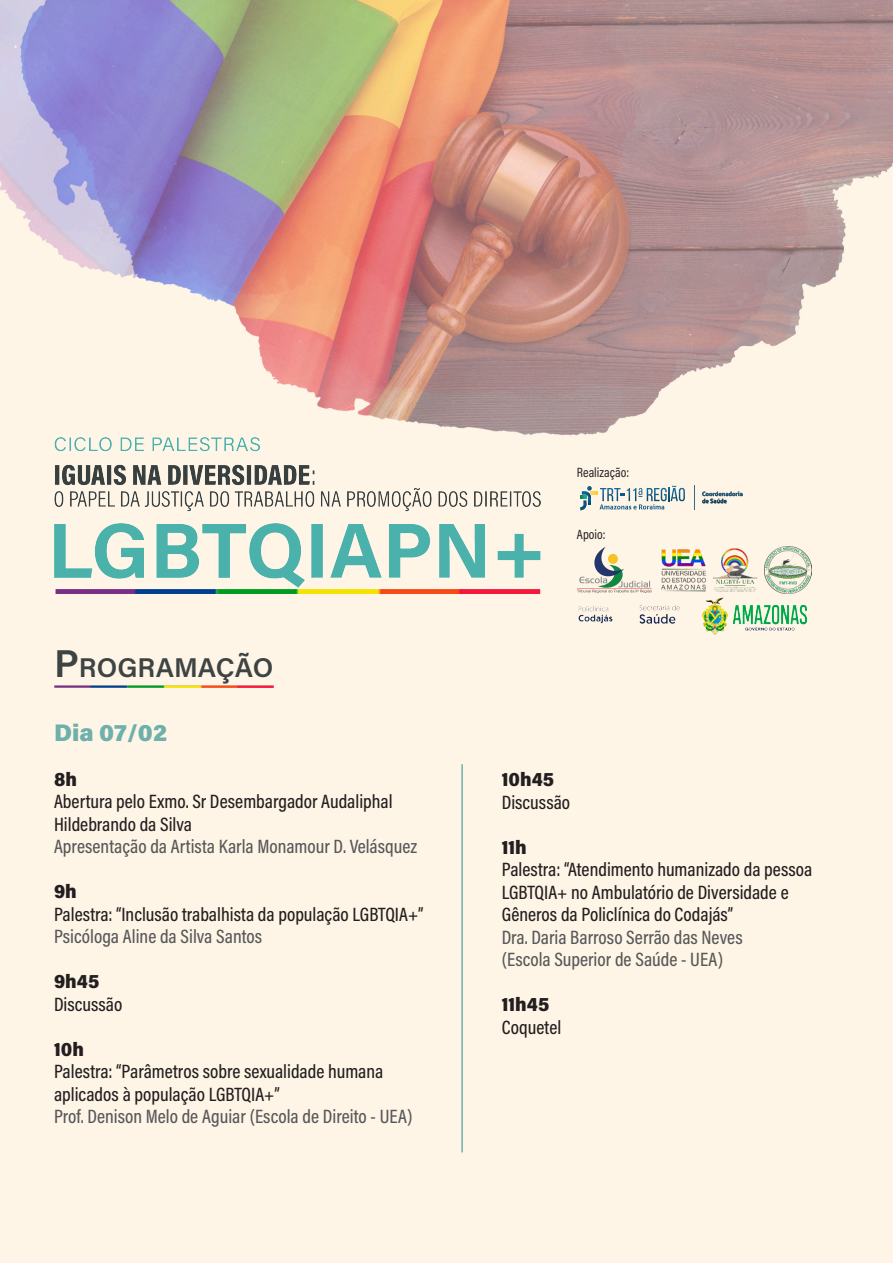
<style>
.page{position:relative;width:893px;height:1263px;background:#fff}
.page>*{position:absolute;margin:0;border:0;box-sizing:border-box;transform-origin:0 0}
.t1{font:27.15px "Acumin Variable Concept";letter-spacing:.025em;color:#3d4443}
.t2{font:24px "Acumin Variable Concept";letter-spacing:.095em;color:#6eb0ab}
.t3{font:19.5px/22.5px "Acumin Variable Concept";letter-spacing:-.085em;color:#231f20}
.t4{font:19.5px/22.5px "Acumin Variable Concept";letter-spacing:-.09em;color:#57585a}
.t5{font:13.5px "Acumin Variable Concept";letter-spacing:-.09em;color:#231f20}
.t6{font:700 6px/7.2px "Aller";letter-spacing:-.005em;color:#000001}
.s1{font-size:38.7px}
</style>
<div class="page">
<img style="left:0;top:0;width:893px;height:1263px">
<img style="left:54px;top:437px;width:486px;height:156px">
<img style="left:54px;top:684px;width:220px;height:4px">
<hr style="left:461px;top:764px;width:2px;height:388px;background:#6eb0ab">
<svg style="left:702px;top:492px;width:41px;height:11px"></svg>
<svg style="left:580px;top:486px;width:105px;height:24px;background:#becbca"></svg>
<svg style="left:694px;top:485px;width:1px;height:25px"></svg>
<img style="left:659px;top:547px;width:47px;height:46px">
<img style="left:712px;top:547px;width:47px;height:46px">
<svg style="left:577px;top:547px;width:75px;height:46px;background:#d9d6c8"></svg>
<img style="left:765px;top:546px;width:47px;height:47px">
<img style="left:577px;top:597px;width:235px;height:39px">
<p class="t1" style="left:54px;top:649px;width:220px"><span class="s1">P</span>ROGRAMAÇÃO</p>
<p class="t2" style="left:54px;top:716px;width:113px">Dia 07/02</p>
<p class="t3" style="left:54px;top:767px;width:24px">8h</p>
<p class="t3" style="left:54px;top:789px;width:340px">Abertura pelo Exmo. Sr Desembargador Audaliphal<br>Hildebrando da Silva</p>
<p class="t4" style="left:54px;top:834px;width:366px">Apresentação da Artista Karla Monamour D. Velásquez</p>
<p class="t3" style="left:54px;top:879px;width:23px">9h</p>
<p class="t3" style="left:54px;top:902px;width:372px">Palestra: “Inclusão trabalhista da população LGBTQIA+”</p>
<p class="t4" style="left:54px;top:924px;width:211px">Psicóloga Aline da Silva Santos</p>
<p class="t3" style="left:54px;top:969px;width:46px">9h45</p>
<p class="t3" style="left:54px;top:992px;width:72px">Discussão</p>
<p class="t3" style="left:54px;top:1037px;width:31px">10h</p>
<p class="t3" style="left:54px;top:1059px;width:332px">Palestra: “Parâmetros sobre sexualidade humana aplicados à população LGBTQIA+”</p>
<p class="t4" style="left:54px;top:1104px;width:361px">Prof. Denison Melo de Aguiar (Escola de Direito - UEA)</p>
<p class="t5" style="left:577px;top:463px;width:54px">Realização:</p>
<p class="t5" style="left:577px;top:525px;width:30px">Apoio:</p>
<p class="t6" style="left:702px;top:490px;width:42px">Coordenadoria de Saúde</p>
<p class="t3" style="left:502px;top:767px;width:53px">10h45</p>
<p class="t3" style="left:502px;top:790px;width:72px">Discussão</p>
<p class="t3" style="left:502px;top:835px;width:26px">11h</p>
<p class="t3" style="left:502px;top:857px;width:314px">Palestra: “Atendimento humanizado da pessoa<br>LGBTQIA+ no Ambulatório de Diversidade e<br>Gêneros da Policlínica do Codajás”</p>
<p class="t4" style="left:502px;top:925px;width:244px">Dra. Daria Barroso Serrão das Neves (Escola Superior de Saúde - UEA)</p>
<p class="t3" style="left:502px;top:992px;width:61px">11h45<br>Coquetel</p>
</div>
